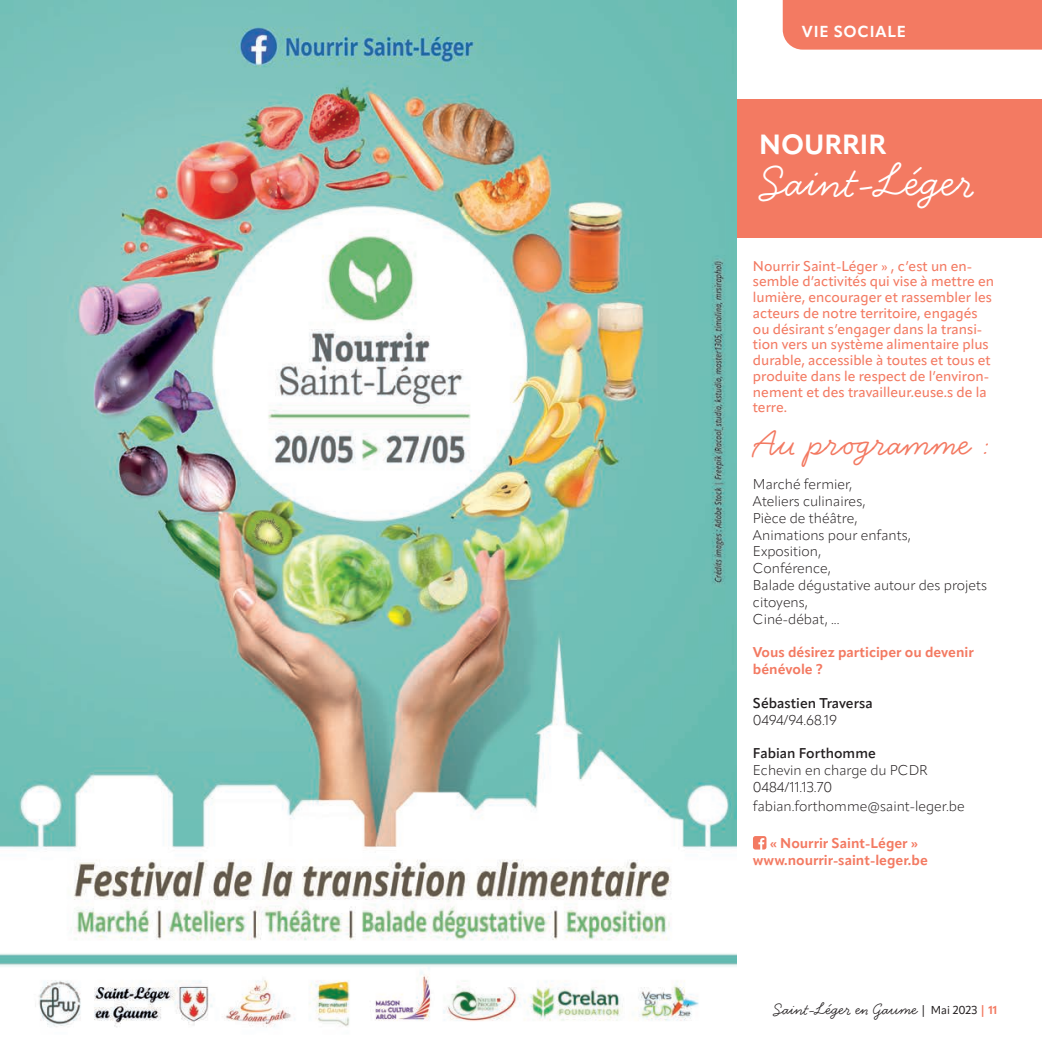
<style>
.page{position:relative;width:1042px;height:1042px;background:#fff}
.page>*{position:absolute;margin:0;border:0;box-sizing:border-box;transform-origin:0 0}
.t1{font:49px "Handsome Pro";color:#fff}
.t2{font:38.5px "Handsome Pro";color:#f37a62}
.t3{font:700 27.47px "Apparat";color:#fff}
.t4{font:17.68px "Handsome Pro";color:#231f20}
.t5{font:700 15.75px "Apparat";letter-spacing:.05em;color:#fff}
.t6{font:500 14px/15.8px "Apparat";color:#f37a62}
.t7{font:300 14px/16.8px "Apparat";color:#231f20}
.t8{font:700 14px/16.8px "Apparat";color:#f37a62}
.t9{font:600 14px "Apparat";color:#231f20}
.s1{font-family:"Apparat";font-size:11.38px}
.s2{font-family:"Apparat";font-weight:700;font-size:11.38px;color:#f37a62}
</style>
<div class="page">
<div style="left:737px;top:99px;width:305px;height:139px;background:#f37a62"></div>
<img style="left:0;top:0;width:737px;height:1027px">
<svg style="left:753px;top:836px;width:13px;height:13px"></svg>
<div style="left:783px;top:0;width:259px;height:50px;background:#f37a62"></div>
<p class="t5" style="left:802px;top:22px;width:105px">VIE SOCIALE</p>
<h3 class="t3" style="left:759px;top:127px;width:128px">NOURRIR</h3>
<h1 class="t1" style="left:759px;top:153px;width:218px">Saint-Léger</h1>
<p class="t6" style="left:753px;top:258px;width:243px">Nourrir Saint-Léger » , c’est un en&shy;semble d’activités qui vise à mettre en lumière, encourager et rassembler les acteurs de notre territoire, engagés ou désirant s’engager dans la transi&shy;tion vers un système alimentaire plus durable, accessible à toutes et tous et produite dans le respect de l’environ&shy;nement et des travailleur.euse.s de la terre.</p>
<h2 class="t2" style="left:753px;top:420px;width:239px">Au programme :</h2>
<p class="t7" style="left:753px;top:476px;width:236px">Marché fermier,<br>Ateliers culinaires,<br>Pièce de théâtre,<br>Animations pour enfants,<br>Exposition,<br>Conférence,<br>Balade dégustative autour des projets citoyens,<br>Ciné-débat, ...</p>
<p class="t8" style="left:753px;top:644px;width:222px">Vous désirez participer ou devenir bénévole ?</p>
<p class="t9" style="left:753px;top:694px;width:121px">Sébastien Traversa</p>
<p class="t7" style="left:753px;top:711px;width:86px">0494/94.68.19</p>
<p class="t9" style="left:753px;top:745px;width:124px">Fabian Forthomme</p>
<p class="t7" style="left:753px;top:761px;width:176px">Echevin en charge du PCDR<br>0484/11.13.70</p>
<p class="t7" style="left:753px;top:797px;width:213px">fabian.forthomme@saint-leger.be</p>
<p class="t8" style="left:753px;top:835px;width:176px;text-align:center">« Nourrir Saint-Léger » www.nourrir-saint-leger.be</p>
<p class="t4" style="left:773px;top:999px;width:226px">Saint-Léger en Gaume <span class="s1">| Mai 2023</span> <span class="s2">| 11</span></p>
</div>
